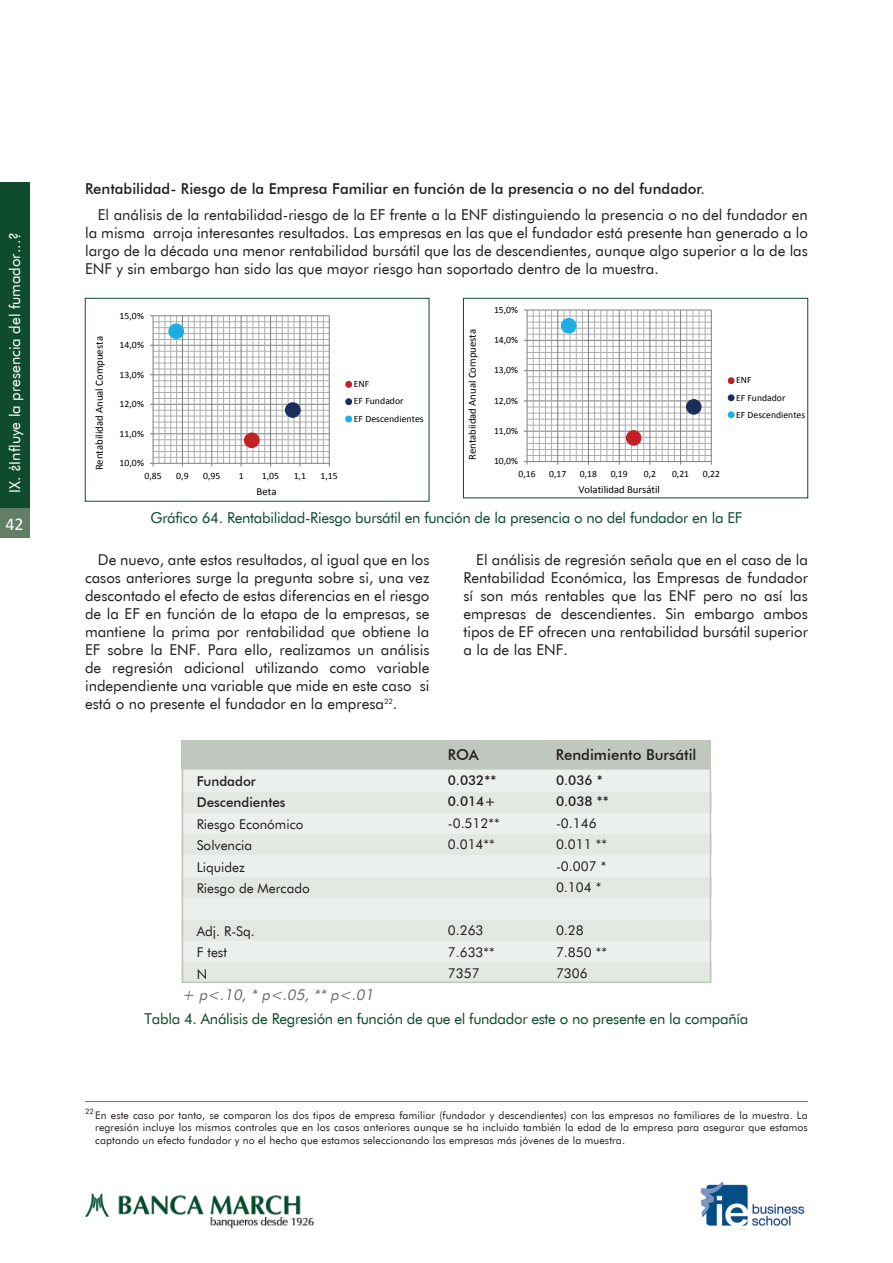
<style>
.page{position:relative;width:893px;height:1263px;background:#fff}
.page>*{position:absolute;margin:0;border:0;box-sizing:border-box;transform-origin:0 0}
.t1{font:18px "Calibri";color:#fff}
.t2{font:15px/18px "Futura BT";color:#231f20;text-align:justify}
.t3{font:15px "Futura BT";letter-spacing:-.02em;color:#0e4c2d}
.t4{font:500 15px "Futura BT";color:#231f20}
.t5{font:15px "Futura BT";color:#fff}
.t6{font:italic 15px "Futura BT";color:#6c6d70}
.t7{font:13.5px/21.5px "Futura BT";color:#231f20}
.t8{font:500 13.5px/21.5px "Futura BT";color:#231f20}
.t9{font:10.8px "Calibri";color:#000001}
.t10{font:10.65px "Calibri";color:#000001}
.t11{font:10.5px/12.6px "Futura BT";letter-spacing:.01em;color:#231f20;text-align:justify}
.t12{font:9.75px/17.2px "Calibri";color:#000001}
.t13{font:9.6px/17.1px "Calibri";color:#000001}
.t14{font:7.5px "Futura BT";color:#231f20}
</style>
<div class="page">
<div style="left:0;top:183px;width:30px;height:325px;background:#0e4c2d"></div>
<img style="left:700px;top:1181px;width:105px;height:45px">
<img style="left:85px;top:1193px;width:228px;height:36px">
<div style="left:0;top:508px;width:30px;height:30px;background:#637e67"></div>
<svg style="left:150px;top:315px;width:203px;height:152px"></svg>
<div style="left:85px;top:298px;width:344px;height:203px;border:1px solid #0e4c2d"></div>
<svg style="left:523px;top:309px;width:212px;height:156px"></svg>
<div style="left:463px;top:298px;width:345px;height:200px;border:1px solid #0e4c2d"></div>
<hr style="left:85px;top:1101px;width:723px;height:1px;background:#6c6d70">
<div style="left:182px;top:769px;width:529px;height:214px;background:#ecf0ed"></div>
<div style="left:182px;top:834px;width:529px;height:21px;background:#e3e8e3"></div>
<div style="left:182px;top:877px;width:529px;height:20px;background:#e3e8e3"></div>
<div style="left:182px;top:963px;width:529px;height:20px;background:#e3e8e3"></div>
<div style="left:182px;top:920px;width:529px;height:20px;background:#e3e8e3"></div>
<div style="left:182px;top:792px;width:529px;height:20px;background:#e3e8e3"></div>
<div style="left:182px;top:740px;width:529px;height:28px;background:#c0c7be"></div>
<div style="left:182px;top:768px;width:529px;height:215px;border:2px solid #c0c7be"></div>
<p class="t5" style="left:6px;top:493px;width:262px;rotate:-90deg">IX. ¿Influye la presencia del fumador...?</p>
<p class="t1" style="left:5px;top:512px;width:20px">42</p>
<p class="t4" style="left:85px;top:179px;width:622px">Rentabilidad- Riesgo de la Empresa Familiar en función de la presencia o no del fundador.</p>
<p class="t2" style="left:85px;top:206px;width:724px;text-indent:13px">El análisis de la rentabilidad-riesgo de la EF frente a la ENF distinguiendo la presencia o no del fundador en la misma arroja interesantes resultados. Las empresas en las que el fundador está presente han generado a lo largo de la década una menor rentabilidad bursátil que las de descendientes, aunque algo superior a la de las ENF y sin embargo han sido las que mayor riesgo han soportado dentro de la muestra.</p>
<p class="t9" style="left:93px;top:470px;width:136px;rotate:-90deg">Rentabilidad Anual Compuesta</p>
<p class="t12" style="left:120px;top:307px;width:26px">15,0%</p>
<p class="t13" style="left:494px;top:301px;width:26px">15,0%</p>
<p class="t12" style="left:120px;top:336px;width:26px">14,0%</p>
<p class="t12" style="left:120px;top:366px;width:26px">13,0%</p>
<p class="t12" style="left:120px;top:395px;width:26px">12,0%</p>
<p class="t12" style="left:120px;top:425px;width:26px">11,0%</p>
<p class="t12" style="left:120px;top:454px;width:26px">10,0%</p>
<p class="t12" style="left:354px;top:375px;width:71px">ENF<br>EF Fundador<br>EF Descendientes</p>
<p class="t10" style="left:466px;top:460px;width:133px;rotate:-90deg">Rentabiidad Anual Compuesta</p>
<p class="t13" style="left:494px;top:331px;width:26px">14,0%</p>
<p class="t13" style="left:494px;top:362px;width:26px">13,0%</p>
<p class="t13" style="left:494px;top:392px;width:26px">12,0%</p>
<p class="t13" style="left:494px;top:422px;width:26px">11,0%</p>
<p class="t13" style="left:494px;top:453px;width:26px">10,0%</p>
<p class="t13" style="left:736px;top:372px;width:70px">ENF<br>EF Fundador<br>EF Descendientes</p>
<p class="t12" style="left:144px;top:467px;width:19px">0,85</p>
<p class="t12" style="left:176px;top:467px;width:14px">0,9</p>
<p class="t12" style="left:203px;top:467px;width:19px">0,95</p>
<p class="t12" style="left:239px;top:467px;width:6px">1</p>
<p class="t12" style="left:262px;top:467px;width:19px">1,05</p>
<p class="t12" style="left:294px;top:467px;width:14px">1,1</p>
<p class="t12" style="left:321px;top:467px;width:19px">1,15</p>
<p class="t13" style="left:518px;top:465px;width:19px">0,16</p>
<p class="t13" style="left:549px;top:465px;width:19px">0,17</p>
<p class="t13" style="left:580px;top:465px;width:19px">0,18</p>
<p class="t13" style="left:611px;top:465px;width:19px">0,19</p>
<p class="t13" style="left:644px;top:465px;width:14px">0,2</p>
<p class="t13" style="left:672px;top:465px;width:19px">0,21</p>
<p class="t13" style="left:703px;top:465px;width:19px">0,22</p>
<p class="t9" style="left:257px;top:485px;width:22px">Beta</p>
<p class="t10" style="left:578px;top:482px;width:83px">Volatilidad Bursátil</p>
<p class="t3" style="left:150px;top:509px;width:594px">Gráfico 64. Rentabilidad-Riesgo bursátil en función de la presencia o no del fundador en la EF</p>
<p class="t2" style="left:85px;top:550px;width:346px;text-indent:13px">De nuevo, ante estos resultados, al igual que en los casos anteriores surge la pregunta sobre si, una vez descontado el efecto de estas diferencias en el riesgo de la EF en función de la etapa de la empresas, se mantiene la prima por rentabilidad que obtiene la EF sobre la ENF. Para ello, realizamos un análisis de regresión adicional utilizando como variable independiente una variable que mide en este caso si está o no presente el fundador en la empresa<sup>22</sup>.</p>
<p class="t2" style="left:463px;top:550px;width:346px;text-indent:13px">El análisis de regresión señala que en el caso de la Rentabilidad Económica, las Empresas de fundador sí son más rentables que las ENF pero no así las empresas de descendientes. Sin embargo ambos tipos de EF ofrecen una rentabilidad bursátil superior a la de las ENF.</p>
<p class="t8" style="left:197px;top:770px;width:91px">Fundador<br>Descendientes</p>
<p class="t7" style="left:197px;top:813px;width:115px">Riesgo Económico<br>Solvencia<br>Liquidez<br>Riesgo de Mercado</p>
<p class="t7" style="left:197px;top:920px;width:60px">Adj. R-Sq.<br>F test<br>N</p>
<p class="t6" style="left:182px;top:985px;width:196px">+ p&lt;.10, * p&lt;.05, ** p&lt;.01</p>
<p class="t4" style="left:448px;top:746px;width:33px">ROA</p>
<p class="t4" style="left:556px;top:746px;width:142px">Rendimiento Bursátil</p>
<p class="t8" style="left:448px;top:769px;width:50px">0.032**<br>0.014+</p>
<p class="t7" style="left:448px;top:812px;width:53px">-0.512**<br>0.014**</p>
<p class="t7" style="left:448px;top:919px;width:49px">0.263<br>7.633**<br>7357</p>
<p class="t8" style="left:556px;top:769px;width:54px">0.036 *<br>0.038 **</p>
<p class="t7" style="left:556px;top:812px;width:53px">-0.146<br>0.011 ** -0.007 *<br>0.104 *</p>
<p class="t7" style="left:556px;top:919px;width:53px">0.28<br>7.850 **<br>7306</p>
<p class="t3" style="left:145px;top:1009px;width:605px">Tabla 4. Análisis de Regresión en función de que el fundador este o no presente en la compañía</p>
<p class="t14" style="left:85px;top:1107px;width:10px">22</p>
<p class="t11" style="left:95px;top:1108px;width:714px">En este caso por tanto, se comparan los dos tipos de empresa familiar (fundador y descendientes) con las empresas no familiares de la muestra. La regresión incluye los mismos controles que en los casos anteriores aunque se ha incluido también la edad de la empresa para asegurar que estamos captando un efecto fundador y no el hecho que estamos seleccionando las empresas más jóvenes de la muestra.</p>
</div>
